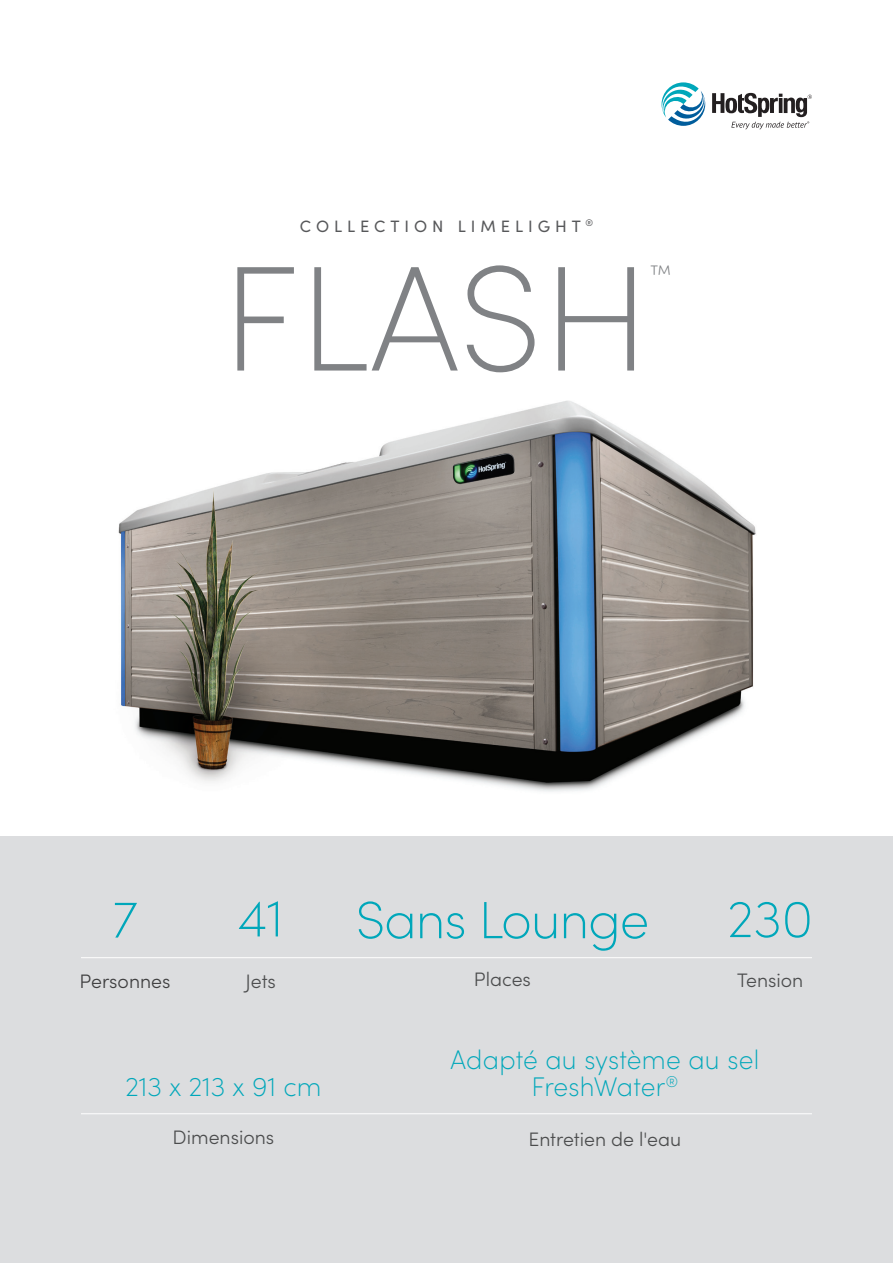
<style>
.page{position:relative;width:893px;height:1263px;background:#fff}
.page>*{position:absolute;margin:0;border:0;box-sizing:border-box;transform-origin:0 0}
.t1{font:200 150px "Sofia Pro";color:#808285}
.t2{font:200 52.5px "Sofia Pro";letter-spacing:-.02em;color:#00a7ba}
.t3{font:200 27px/27px "Sofia Pro";color:#00a7ba;text-align:center}
.t4{font:200 22.5px "Sofia Pro";color:#808285}
.t5{font:300 19.5px "Sofia Pro";color:#4b4c4d}
.t6{font:300 19.5px "Sofia Pro";color:#3e3e3f}
.t7{font:16.5px "Sofia Pro";letter-spacing:.3em;color:#57585a}
</style>
<div class="page">
<svg style="left:661px;top:82px;width:151px;height:48px"></svg>
<img style="left:91px;top:400px;width:711px;height:437px">
<div style="left:0;top:837px;width:893px;height:426px;background:#dcdddf"></div>
<hr style="left:81px;top:957px;width:731px;height:1px;background:#fff">
<hr style="left:81px;top:1113px;width:731px;height:1px;background:#fff">
<p class="t7" style="left:300px;top:214px;width:294px">COLLECTION LIMELIGHT <sup>®</sup></p>
<p class="t1" style="left:221px;top:210px;width:430px">FLASH</p>
<p class="t4" style="left:650px;top:256px;width:23px">™</p>
<p class="t2" style="left:112px;top:881px;width:27px">7</p>
<p class="t6" style="left:80px;top:967px;width:92px">Personnes</p>
<p class="t2" style="left:238px;top:880px;width:47px">41</p>
<p class="t5" style="left:246px;top:967px;width:32px">Jets</p>
<p class="t2" style="left:356px;top:882px;width:295px">Sans Lounge</p>
<p class="t5" style="left:474px;top:965px;width:58px">Places</p>
<p class="t2" style="left:727px;top:881px;width:87px">230</p>
<p class="t5" style="left:737px;top:966px;width:68px">Tension</p>
<p class="t3" style="left:125px;top:1072px;width:198px">213 x 213 x 91 cm</p>
<p class="t5" style="left:173px;top:1123px;width:103px">Dimensions</p>
<p class="t3" style="left:450px;top:1044px;width:310px">Adapté au système au sel<br>FreshWater<sup>®</sup></p>
<p class="t5" style="left:528px;top:1125px;width:154px">Entretien de l'eau</p>
</div>
